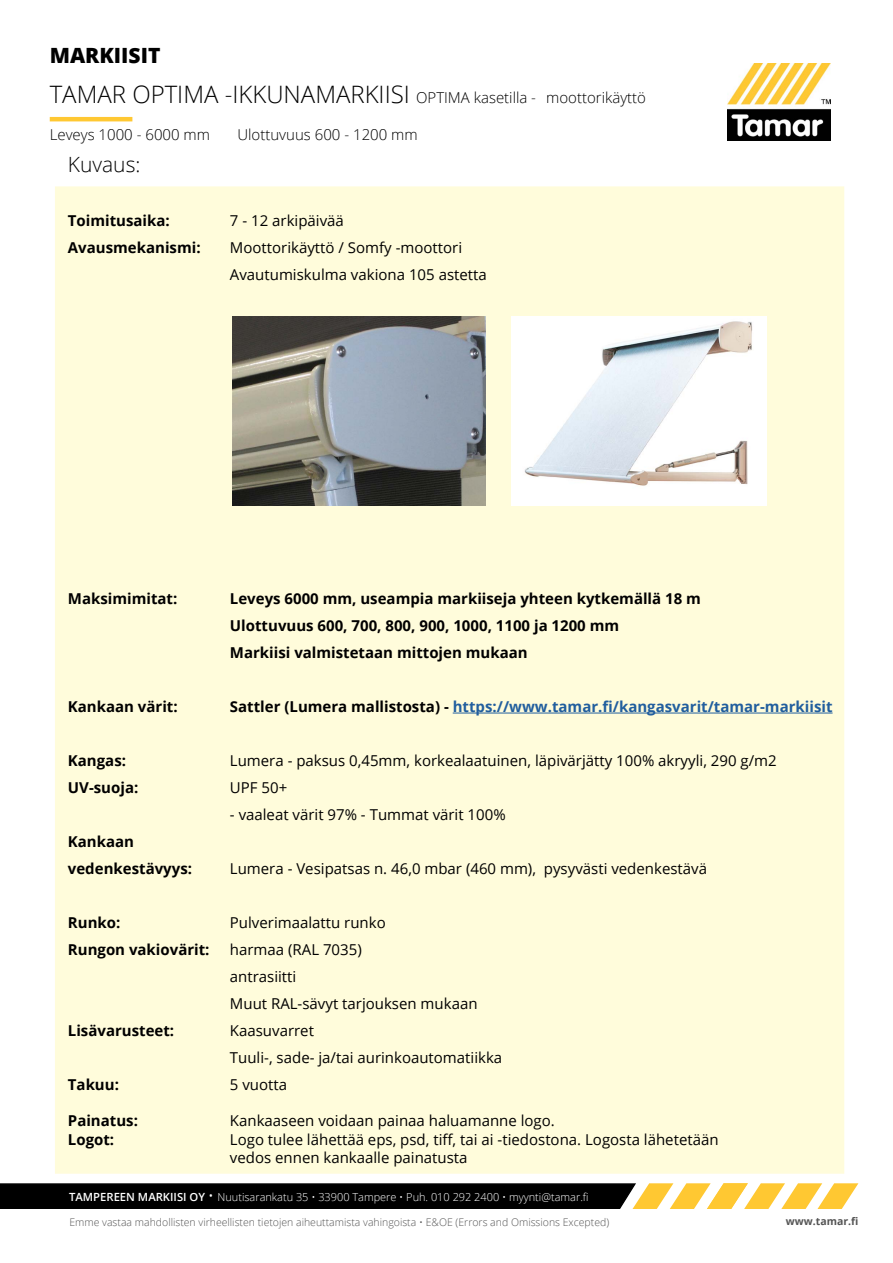
<style>
.page{position:relative;width:893px;height:1263px;background:#fff}
.page>*{position:absolute;margin:0;border:0;box-sizing:border-box;transform-origin:0 0}
.t1{font:800 21px "Open Sans";color:#000}
.t2{font:300 21px "Open Sans";color:#000}
.t3{font:15px/27px "Open Sans";color:#000}
.t4{font:700 15px/27px "Open Sans";color:#000}
.t5{font:300 15px "Open Sans";color:#000}
.t6{font:700 15px "Open Sans";color:#215e9e}
.t7{font:300 10.95px "Open Sans";color:#fff}
.t8{font:300 10.5px "Open Sans";color:#545454}
.t9{font:700 10.5px "Open Sans";color:#545454}
.s1{font-size:24px}
.s2{color:#000}
.s3{font-weight:600;font-size:11.25px}
.s4{font-size:15px}
</style>
<div class="page">
<div style="left:56px;top:187px;width:787px;height:986px;background:#fffcdb"></div>
<hr style="left:453px;top:713px;width:380px;height:1px;background:#215e9e">
<svg style="left:0;top:1183px;width:858px;height:26px;background:#463d24"></svg>
<img style="left:727px;top:64px;width:104px;height:77px">
<hr style="left:50px;top:117px;width:82px;height:4px;background:#ffc832">
<img style="left:511px;top:316px;width:255px;height:189px">
<img style="left:233px;top:316px;width:253px;height:189px">
<h1 class="t1" style="left:50px;top:39px;width:112px">MARKIISIT</h1>
<p class="t5" style="left:50px;top:88px;width:598px"><span class="s1">TAMAR OPTIMA -IKKUNAMARKIISI</span> OPTIMA kasetilla - moottorikäyttö</p>
<p class="t5" style="left:50px;top:125px;width:162px">Leveys 1000 - 6000 mm</p>
<p class="t5" style="left:237px;top:125px;width:182px">Ulottuvuus 600 - 1200 mm</p>
<h1 class="t2" style="left:68px;top:150px;width:74px">Kuvaus:</h1>
<p class="t4" style="left:68px;top:206px;width:103px">Toimitusaika:</p>
<p class="t3" style="left:230px;top:206px;width:115px">7 - 12 arkipäivää</p>
<p class="t4" style="left:68px;top:233px;width:134px">Avausmekanismi:</p>
<p class="t3" style="left:230px;top:233px;width:258px">Moottorikäyttö / Somfy -moottori<br>Avautumiskulma vakiona 105 astetta</p>
<p class="t4" style="left:68px;top:584px;width:111px">Maksimimitat:</p>
<p class="t4" style="left:230px;top:584px;width:472px">Leveys 6000 mm, useampia markiiseja yhteen kytkemällä 18 m<br>Ulottuvuus 600, 700, 800, 900, 1000, 1100 ja 1200 mm<br>Markiisi valmistetaan mittojen mukaan</p>
<p class="t4" style="left:68px;top:692px;width:111px">Kankaan värit:</p>
<p class="t6" style="left:230px;top:696px;width:604px"><span class="s2">Sattler (Lumera mallistosta) -</span> https://www.tamar.fi/kangasvarit/tamar-markiisit</p>
<p class="t4" style="left:68px;top:746px;width:60px">Kangas:</p>
<p class="t3" style="left:230px;top:746px;width:548px">Lumera - paksus 0,45mm, korkealaatuinen, läpivärjätty 100% akryyli, 290 g/m2</p>
<p class="t4" style="left:68px;top:773px;width:72px">UV-suoja:</p>
<p class="t3" style="left:230px;top:773px;width:59px">UPF 50+</p>
<p class="t3" style="left:230px;top:800px;width:277px">- vaaleat värit 97% - Tummat värit 100%</p>
<p class="t4" style="left:68px;top:827px;width:126px">Kankaan vedenkestävyys:</p>
<p class="t3" style="left:230px;top:854px;width:479px">Lumera - Vesipatsas n. 46,0 mbar (460 mm), pysyvästi vedenkestävä</p>
<p class="t4" style="left:68px;top:908px;width:54px">Runko:</p>
<p class="t3" style="left:230px;top:908px;width:157px">Pulverimaalattu runko</p>
<p class="t4" style="left:68px;top:935px;width:143px">Rungon vakiovärit:</p>
<p class="t3" style="left:230px;top:935px;width:249px">harmaa (RAL 7035)<br>antrasiitti<br>Muut RAL-sävyt tarjouksen mukaan</p>
<p class="t4" style="left:68px;top:1016px;width:108px">Lisävarusteet:</p>
<p class="t3" style="left:230px;top:1016px;width:274px">Kaasuvarret<br>Tuuli-, sade- ja/tai aurinkoautomatiikka</p>
<p class="t4" style="left:68px;top:1070px;width:53px">Takuu:</p>
<p class="t3" style="left:230px;top:1070px;width:59px">5 vuotta</p>
<p class="t4" style="left:68px;top:1106px;width:72px">Painatus:</p>
<p class="t3" style="left:230px;top:1106px;width:326px">Kankaaseen voidaan painaa haluamanne logo.</p>
<p class="t4" style="left:68px;top:1126px;width:48px">Logot:</p>
<p class="t3" style="left:230px;top:1130px;width:490px;line-height:18px">Logo tulee lähettää eps, psd, tiff, tai ai -tiedostona. Logosta lähetetään vedos ennen kankaalle painatusta</p>
<p class="t7" style="left:69px;top:1189px;width:521px"><span class="s3">TAMPEREEN MARKIISI OY</span> <span class="s4">•</span> Nuutisarankatu 35 • 33900 Tampere • Puh. 010 292 2400 • myynti@tamar.fi</p>
<p class="t8" style="left:69px;top:1215px;width:541px">Emme vastaa mahdollisten virheellisten tietojen aiheuttamista vahingoista • E&amp;OE (Errors and Omissions Excepted)</p>
<p class="t9" style="left:786px;top:1213px;width:74px">www.tamar.fi</p>
</div>
